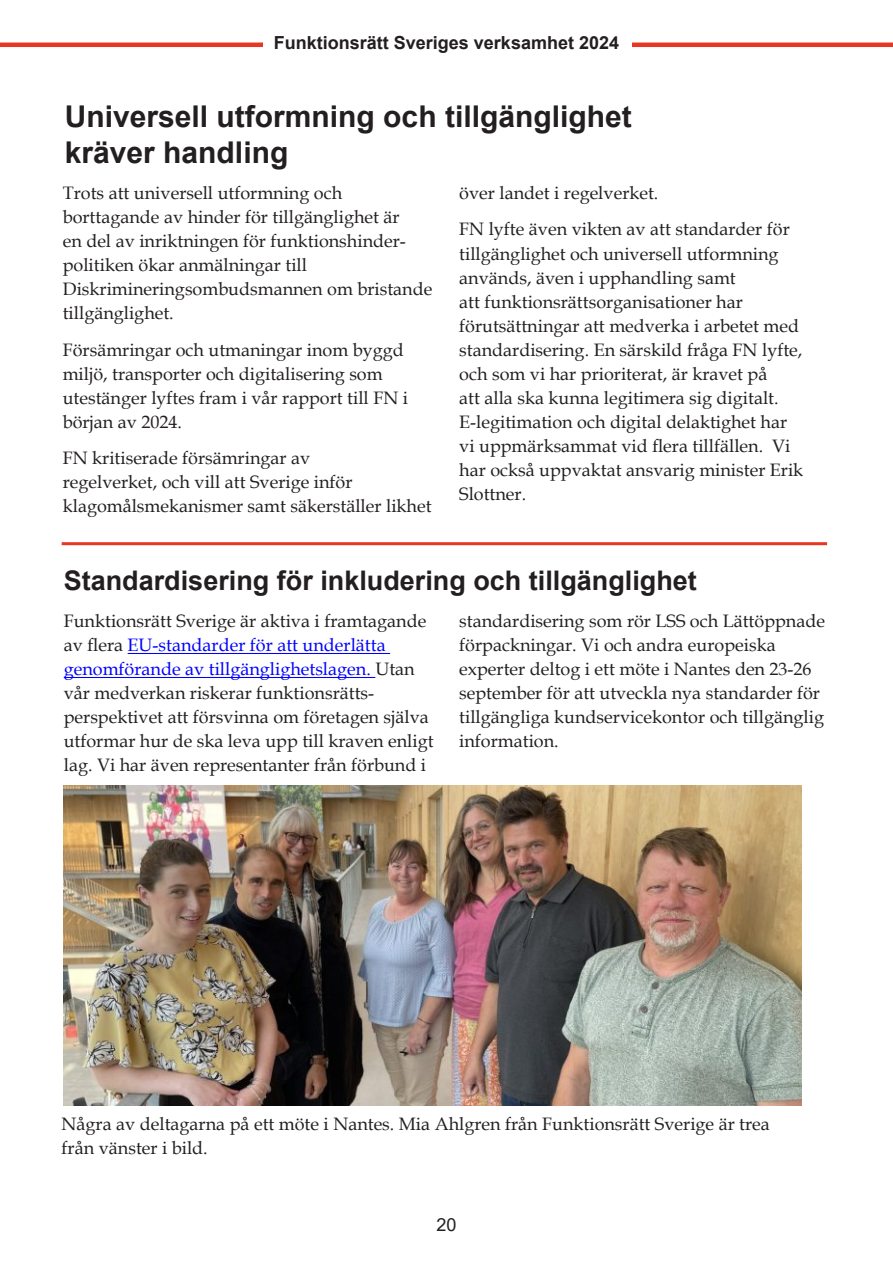
<style>
.page{position:relative;width:893px;height:1263px;background:#fff}
.page>*{position:absolute;margin:0;border:0;box-sizing:border-box;transform-origin:0 0}
.Rubrik_1{font:700 30px/36px "Arial";color:#231f20}
.Brödtext_B{font:700 27px "Arial";color:#231f20}
.Brödtext_B-2{font:18px/24px "Book Antiqua";color:#231f20}
.t1{font:700 18px "Arial";color:#231f20}
.t2{font:18px "Arial";color:#231f20}
.s1{color:#00f}
</style>
<div class="page">
<hr style="left:0;top:43px;width:893px;height:4px;background:#e83524">
<div style="left:263px;top:29px;width:369px;height:32px;background:#fff"></div>
<hr style="left:62px;top:542px;width:765px;height:3px;background:#e83524">
<hr style="left:128px;top:653px;width:262px;height:1px;background:#00f">
<hr style="left:64px;top:677px;width:311px;height:1px;background:#00f">
<img style="left:64px;top:786px;width:737px;height:319px">
<p class="t1" style="left:274px;top:30px;width:347px">Funktionsrätt Sveriges verksamhet 2024</p>
<p class="Rubrik_1" style="left:65px;top:99px;width:568px">Universell utformning och tillgänglighet kräver handling</p>
<p class="Brödtext_B-2" style="left:63px;top:180px;width:371px">Trots att universell utformning och borttagande av hinder för tillgänglighet är<br>en del av inriktningen för funktionshinder&shy;politiken ökar anmälningar till Diskrimineringsombudsmannen om bristande tillgänglighet.</p>
<p class="Brödtext_B-2" style="left:63px;top:337px;width:347px">Försämringar och utmaningar inom byggd miljö, transporter och digitalisering som utestänger lyftes fram i vår rapport till FN i början av 2024.</p>
<p class="Brödtext_B-2" style="left:63px;top:446px;width:370px">FN kritiserade försämringar av<br>regelverket, och vill att Sverige inför klagomålsmekanismer samt säkerställer likhet</p>
<p class="Brödtext_B-2" style="left:459px;top:180px;width:201px">över landet i regelverket.</p>
<p class="Brödtext_B-2" style="left:459px;top:217px;width:346px">FN lyfte även vikten av att standarder för tillgänglighet och universell utformning används, även i upphandling samt<br>att funktionsrättsorganisationer har förutsättningar att medverka i arbetet med standardisering. En särskild fråga FN lyfte, och som vi har prioriterat, är kravet på<br>att alla ska kunna legitimera sig digitalt.<br>E-legitimation och digital delaktighet har vi uppmärksammat vid flera tillfällen. Vi har också uppvaktat ansvarig minister Erik Slottner.</p>
<p class="Brödtext_B" style="left:64px;top:561px;width:635px">Standardisering för inkludering och tillgänglighet</p>
<p class="Brödtext_B-2" style="left:64px;top:609px;width:371px">Funktionsrätt Sverige är aktiva i framtagande av flera <span class="s1">EU-standarder för att underlätta genomförande av tillgänglighetslagen.</span> Utan vår medverkan riskerar funktionsrätts&shy;perspektivet att försvinna om företagen själva utformar hur de ska leva upp till kraven enligt lag. Vi har även representanter från förbund i</p>
<p class="Brödtext_B-2" style="left:459px;top:609px;width:367px">standardisering som rör LSS och Lättöppnade förpackningar. Vi och andra europeiska experter deltog i ett möte i Nantes den 23-26 september för att utveckla nya standarder för tillgängliga kundservicekontor och tillgänglig information.</p>
<p class="Brödtext_B-2" style="left:62px;top:1112px;width:710px">Några av deltagarna på ett möte i Nantes. Mia Ahlgren från Funktionsrätt Sverige är trea från vänster i bild.</p>
<p class="t2" style="left:436px;top:1212px;width:22px">20</p>
</div>
